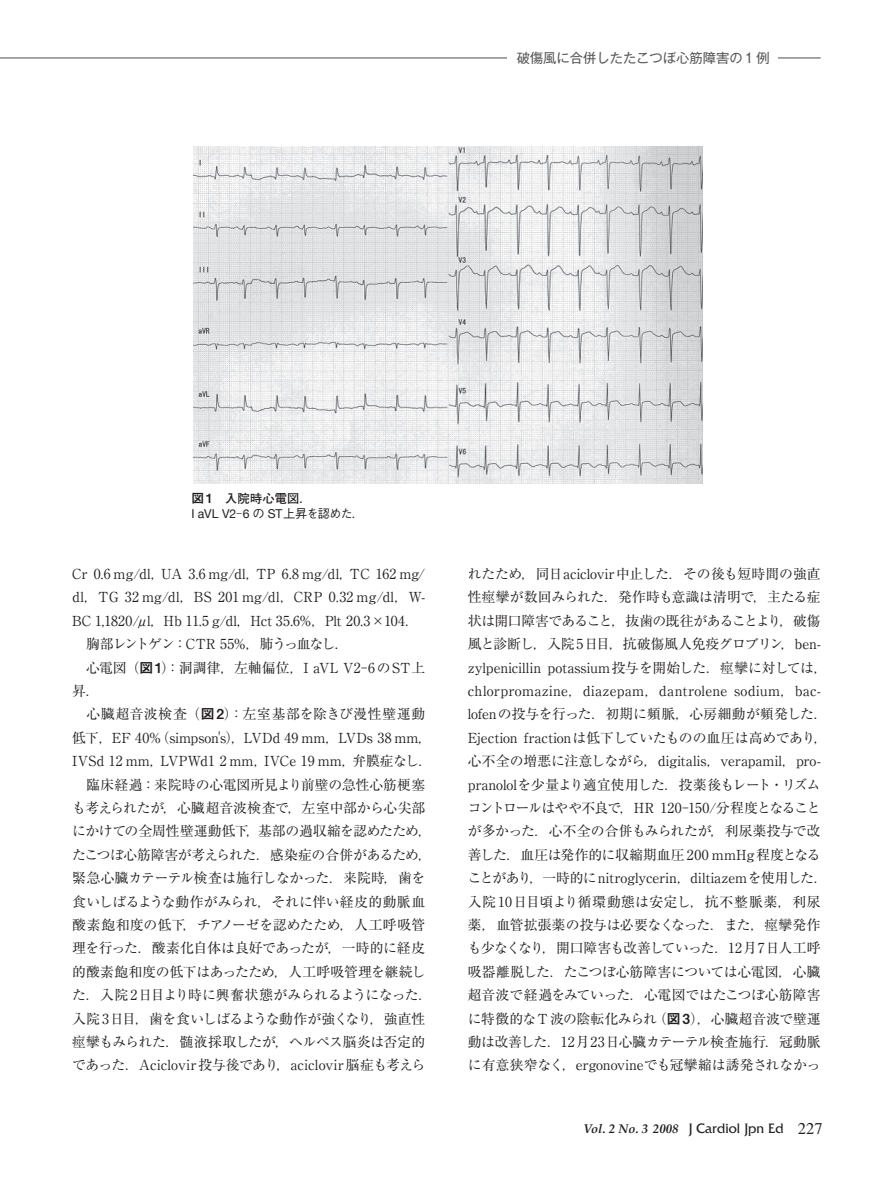
<style>
.page{position:relative;width:893px;height:1191px;background:#fff}
.page>*{position:absolute;margin:0;border:0;box-sizing:border-box;transform-origin:0 0}
.t1{font:13.8px/23.4px "Ryumin Pro";letter-spacing:-.01em;color:#231f20}
.t2{font:13.35px "Gothic MB101 Pro";color:#57585a}
.t3{font:italic 700 12.75px "Palatino";color:#231f20}
.t4{font:12.15px "Helvetica Neue";letter-spacing:.005em;color:#231f20}
.t5{font:700 12.15px "Futo Go B101 Pro";letter-spacing:.01em;color:#231f20}
.s1{font-family:"Midashi Go Pro MB31";font-weight:400;font-size:12.75px}
.s2{font-family:"Ryumin Pro"}
.s3{font-family:"Gothic BBB Pro";font-weight:500}
.s4{font-family:"Midashi Go Pro MB31"}
.s5{font-family:"Friz Quadrata";font-weight:400;font-style:normal;font-size:14.4px}
.s6{font-family:"Times";font-weight:400;font-style:normal;font-size:16.5px}
</style>
<div class="page">
<hr style="left:0;top:57px;width:821px;height:1px;background:#57585a">
<div style="left:508px;top:37px;width:270px;height:42px;background:#fff"></div>
<img style="left:193px;top:146px;width:509px;height:338px">
<p class="t2" style="left:517px;top:47px;width:254px">破傷風に合併したたこつぼ心筋障害の 1 例</p>
<p class="t5" style="left:191px;top:489px;width:122px"><span class="s1">図 1</span> 入院時心電図．</p>
<p class="t4" style="left:191px;top:507px;width:174px">I aVL V2<span class="s2">-</span>6 <span class="s3">の</span> ST<span class="s3">上昇を認めた．</span></p>
<p class="t1" style="left:72px;top:561px;width:361px">Cr 0.6 mg/dl，UA 3.6 mg/dl，TP 6.8 mg/dl，TC 162 mg/ dl，TG 32 mg/dl，BS 201 mg/dl，CRP 0.32 mg/dl，W-BC 1,1820/μl，Hb 11.5 g/dl，Hct 35.6%，Plt 20.3×104．　胸部レントゲン：CTR 55%，肺うっ血なし．<br>　心電図（<span class="s4">図 1</span>）：洞調律，左軸偏位，I aVL V2-6のST上昇．<br>　心臓超音波検査（<span class="s4">図2</span>）：左室基部を除きび漫性壁運動低下，EF 40%（simpson's），LVDd 49 mm，LVDs 38 mm，IVSd 12 mm，LVPWd1 2 mm，IVCe 19 mm，弁膜症なし．　臨床経過：来院時の心電図所見より前壁の急性心筋梗塞も考えられたが，心臓超音波検査で，左室中部から心尖部にかけての全周性壁運動低下，基部の過収縮を認めたため，たこつぼ心筋障害が考えられた．感染症の合併があるため，緊急心臓カテーテル検査は施行しなかった．来院時，歯を食いしばるような動作がみられ，それに伴い経皮的動脈血酸素飽和度の低下，チアノーゼを認めたため，人工呼吸管理を行った．酸素化自体は良好であったが，一時的に経皮的酸素飽和度の低下はあったため，人工呼吸管理を継続した．入院2日目より時に興奮状態がみられるようになった．入院3日目，歯を食いしばるような動作が強くなり，強直性痙攣もみられた．髄液採取したが，ヘルペス脳炎は否定的であった．Aciclovir投与後であり，aciclovir脳症も考えら</p>
<p class="t1" style="left:468px;top:561px;width:361px">れたため，同日aciclovir中止した．その後も短時間の強直性痙攣が数回みられた．発作時も意識は清明で，主たる症状は開口障害であること，抜歯の既往があることより，破傷風と診断し，入院 5日目，抗破傷風人免疫グロブリン，ben&shy;zylpenicillin potassium投与を開始した．痙攣に対しては，chlorpromazine，diazepam，dantrolene sodium，bac&shy;lofenの投与を行った．初期に頻脈，心房細動が頻発した．Ejection fractionは低下していたものの血圧は高めであり，心不全の増悪に注意しながら，digitalis，verapamil，pro&shy;pranololを少量より適宜使用した．投薬後もレート・リズムコントロールはやや不良で，HR 120-150/分程度となることが多かった．心不全の合併もみられたが，利尿薬投与で改善した．血圧は発作的に収縮期血圧200 mmHg程度となることがあり，一時的にnitroglycerin，diltiazemを使用した．入院10日目頃より循環動態は安定し，抗不整脈薬，利尿薬，血管拡張薬の投与は必要なくなった．また，痙攣発作も少なくなり，開口障害も改善していった．12月7日人工呼吸器離脱した．たこつぼ心筋障害については心電図，心臓超音波で経過をみていった．心電図ではたこつぼ心筋障害に特徴的なT 波の陰転化みられ（<span class="s4">図 3</span>），心臓超音波で壁運動は改善した．12月23日心臓カテーテル検査施行．冠動脈に有意狭窄なく，ergonovineでも冠攣縮は誘発されなかっ</p>
<p class="t3" style="left:584px;top:1121px;width:241px">Vol. 2 No. 3 2008 <span class="s5">J Cardiol Jpn Ed</span> <span class="s6">227</span></p>
</div>
